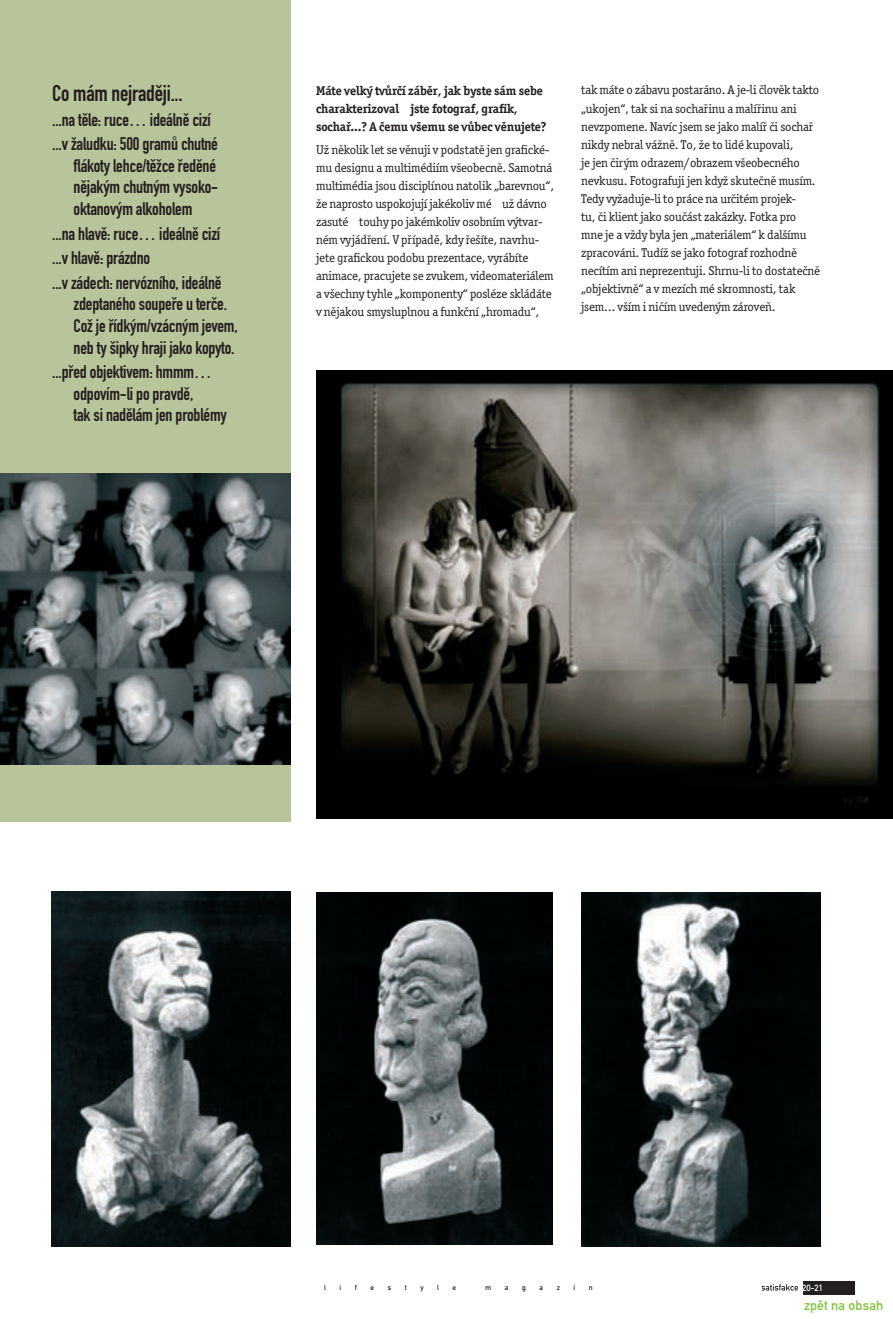
<style>
.page{position:relative;width:893px;height:1319px;background:#fff}
.page>*{position:absolute;margin:0;border:0;box-sizing:border-box;transform-origin:0 0}
.t1{font:22.5px "DIN Engschrift LTCE";letter-spacing:-.01em;color:#231f20}
.t2{font:18px/21.6px "DIN Engschrift LTCE";letter-spacing:-.01em;color:#231f20}
.t3{font:13.5px "DIN Mittelschrift LTCE Alt";letter-spacing:.01em;color:#82c340}
.t4{font:12.75px/18px "Officina Ser Itc TCE Boo";letter-spacing:-.015em;color:#231f20}
.t5{font:700 12.75px/18px "Officina Ser Itc TCE";letter-spacing:-.01em;color:#231f20}
.t6{font:9px "DIN Mittelschrift LTCE Alt";color:#fff}
.t7{font:7.2px "DIN Mittelschrift LTCE Alt";color:#231f20}
</style>
<div class="page">
<img style="left:51px;top:891px;width:240px;height:355px">
<img style="left:316px;top:892px;width:237px;height:352px">
<img style="left:581px;top:892px;width:239px;height:354px">
<img style="left:316px;top:371px;width:577px;height:446px">
<div style="left:0;top:0;width:291px;height:821px;background:#b8c49a"></div>
<img style="left:0;top:473px;width:291px;height:291px">
<svg style="left:762px;top:1284px;width:35px;height:6px"></svg>
<div style="left:804px;top:1280px;width:51px;height:13px;background:#231f20"></div>
<h1 class="t1" style="left:52px;top:80px;width:132px">Co mám nejraději...</h1>
<h2 class="t2" style="left:52px;top:107px;width:167px;line-height:24.6px">...na těle: ruce… ideálně cizí ...v žaludku: 500 gramů chutné</h2>
<h2 class="t2" style="left:74px;top:155px;width:146px">flákoty lehce/těžce ředěné nějakým chutným vysoko&shy;oktanovým alkoholem</h2>
<h2 class="t2" style="left:52px;top:221px;width:171px;line-height:24.6px">...na hlavě: ruce… ideálně cizí ...v hlavě: prázdno<br>...v zádech: nervózního, ideálně</h2>
<h2 class="t2" style="left:74px;top:293px;width:166px">zdeptaného soupeře u terče.<br>Což je řídkým/vzácným jevem, neb ty šipky hraji jako kopyto.</h2>
<h2 class="t2" style="left:74px;top:361px;width:155px;text-indent:-21px">...před objektivem: hmmm… odpovím-li po pravdě,<br>tak si nadělám jen problémy</h2>
<p class="t5" style="left:316px;top:82px;width:232px">Máte velký tvůrčí záběr, jak byste sám sebe charakterizoval – jste fotograf, grafik, sochař...? A čemu všemu se vůbec věnujete?</p>
<p class="t4" style="left:316px;top:141px;width:239px">Už několik let se věnuji v podstatě jen grafické&shy;mu designu a multimédiím všeobecně. Samotná multimédia jsou disciplínou natolik „barevnou“, že naprosto uspokojují jakékoliv mé – už dávno zasuté – touhy po jakémkoliv osobním výtvar&shy;ném vyjádření. V případě, kdy řešíte, navrhu&shy;jete grafickou podobu prezentace, vyrábíte animace, pracujete se zvukem, videomateriálem a všechny tyhle „komponenty“ posléze skládáte v nějakou smysluplnou a funkční „hromadu“,</p>
<p class="t4" style="left:581px;top:81px;width:241px">tak máte o zábavu postaráno. A je-li člověk takto „ukojen“, tak si na sochařinu a malířinu ani nevzpomene. Navíc jsem se jako malíř či sochař nikdy nebral vážně. To, že to lidé kupovali,<br>je jen čirým odrazem/obrazem všeobecného nevkusu. Fotografuji jen když skutečně musím.<br>Tedy vyžaduje-li to práce na určitém projek-<br>tu, či klient jako součást zakázky. Fotka pro mne je a vždy byla jen „materiálem“ k dalšímu zpracováni. Tudíž se jako fotograf rozhodně necítím ani neprezentuji. Shrnu-li to dostatečně „objektivně“ a v mezích mé skromnosti, tak jsem… vším i ničím uvedeným zároveň.</p>
<p class="t7" style="left:324px;top:1282px;width:3px">l</p>
<p class="t7" style="left:340px;top:1282px;width:3px">i</p>
<p class="t7" style="left:355px;top:1282px;width:4px">f</p>
<p class="t7" style="left:370px;top:1282px;width:5px">e</p>
<p class="t7" style="left:388px;top:1282px;width:5px">s</p>
<p class="t7" style="left:405px;top:1282px;width:4px">t</p>
<p class="t7" style="left:420px;top:1282px;width:5px">y</p>
<p class="t7" style="left:437px;top:1282px;width:3px">l</p>
<p class="t7" style="left:453px;top:1282px;width:5px">e</p>
<p class="t7" style="left:485px;top:1282px;width:8px">m</p>
<p class="t7" style="left:505px;top:1282px;width:5px">a</p>
<p class="t7" style="left:522px;top:1282px;width:5px">g</p>
<p class="t7" style="left:539px;top:1282px;width:5px">a</p>
<p class="t7" style="left:557px;top:1282px;width:5px">z</p>
<p class="t7" style="left:573px;top:1282px;width:3px">í</p>
<p class="t7" style="left:589px;top:1282px;width:5px">n</p>
<p class="t6" style="left:802px;top:1281px;width:22px">20-21</p>
<p class="t3" style="left:804px;top:1297px;width:81px">zpět na obsah</p>
</div>
